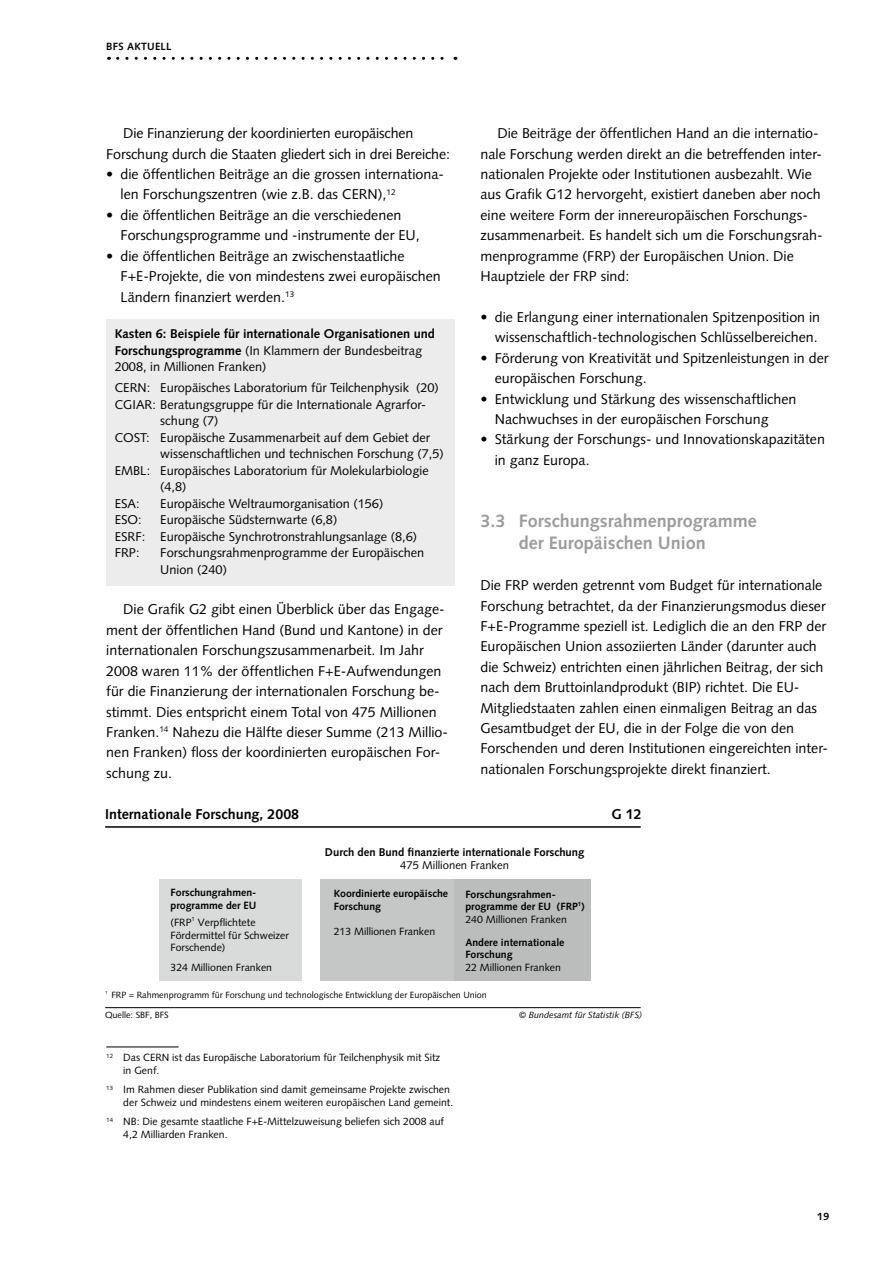
<style>
.page{position:relative;width:893px;height:1263px;background:#fff}
.page>*{position:absolute;margin:0;border:0;box-sizing:border-box;transform-origin:0 0}
.t1{font:700 18px/21.9px "Syntax LT Std";color:#9c9c9d}
.t2{font:14.25px/20.4px "Syntax LT Std";color:#000}
.t3{font:700 14.25px "Syntax LT Std";color:#000}
.t4{font:12.75px/16.5px "Syntax LT Std";color:#000}
.t5{font:700 12.75px/16.5px "Syntax LT Std";color:#000}
.t6{font:700 11.25px "Syntax LT Std";color:#000}
.t7{font:11.25px "Syntax LT Std";color:#000}
.t8{font:10.5px/12.9px "Syntax LT Std";color:#000}
.t9{font:700 10.5px/12.6px "Syntax LT Std";color:#000}
.t10{font:9px "Syntax LT Std";color:#000}
.t11{font:italic 9px "Syntax LT Std";color:#000}
.t12{font:4.5px "Syntax LT Std";color:#000}
.s1{font-weight:400}
</style>
<div class="page">
<div style="left:106px;top:319px;width:349px;height:266px;background:#ececec"></div>
<hr style="left:106px;top:1046px;width:73px;height:1px;background:#000">
<div style="left:160px;top:880px;width:142px;height:101px;background:#d9dada"></div>
<hr style="left:105px;top:826px;width:536px;height:2px;background:#000">
<hr style="left:105px;top:1007px;width:536px;height:1px;background:#000">
<div style="left:320px;top:880px;width:135px;height:101px;background:#c5c6c6"></div>
<div style="left:454px;top:880px;width:136px;height:101px;background:#bbbcbc"></div>
<svg style="left:118px;top:57px;width:338px;height:3px"></svg>
<p class="t9" style="left:106px;top:41px;width:7px">bfsaktuell</p>
<p class="t2" style="left:106px;top:123px;width:345px;text-indent:17px">Die Finanzierung der koordinierten europäischen<br>Forschung durch die Staaten gliedert sich in drei Bereiche:</p>
<p class="t2" style="left:121px;top:164px;width:325px;text-indent:-14px">• die öffentlichen Beiträge an die grossen internationa&shy;len Forschungszentren (wie z.B. das CERN),<sup>12</sup></p>
<p class="t2" style="left:121px;top:205px;width:301px;text-indent:-14px">• die öffentlichen Beiträge an die verschiedenen<br>Forschungsprogramme und -instrumente der EU,</p>
<p class="t2" style="left:121px;top:246px;width:322px;text-indent:-14px">• die öffentlichen Beiträge an zwischenstaatliche<br>F+E-Projekte, die von mindestens zwei europäischen<br>Ländern finanziert werden.<sup>13</sup></p>
<p class="t5" style="left:115px;top:326px;width:322px">Kasten 6: Beispiele für internationale Organisationen und<br>Forschungsprogramme <span class="s1">(In Klammern der Bundesbeitrag<br>2008, in Millionen Franken)</span></p>
<p class="t4" style="left:115px;top:379px;width:326px">CERN: Europäisches Laboratorium für Teilchenphysik (20)</p>
<p class="t4" style="left:115px;top:396px;width:313px">CGIAR: Beratungsgruppe für die Internationale Agrarfor-</p>
<p class="t4" style="left:160px;top:412px;width:60px">schung (7)</p>
<p class="t4" style="left:115px;top:429px;width:317px">COST: Europäische Zusammenarbeit auf dem Gebiet der</p>
<p class="t4" style="left:160px;top:445px;width:285px">wissenschaftlichen und technischen Forschung (7,5)</p>
<p class="t4" style="left:115px;top:462px;width:315px">EMBL: Europäisches Laboratorium für Molekularbiologie</p>
<p class="t4" style="left:160px;top:478px;width:28px">(4,8)</p>
<p class="t4" style="left:115px;top:495px;width:26px">ESA:</p>
<p class="t4" style="left:160px;top:495px;width:224px">Europäische Weltraumorganisation (156)</p>
<p class="t4" style="left:115px;top:511px;width:28px">ESO:</p>
<p class="t4" style="left:115px;top:511px;width:304px;text-indent:45px">Europäische Südsternwarte (6,8)<br>ESRF: Europäische Synchrotronstrahlungsanlage (8,6)<br>FRP:</p>
<p class="t4" style="left:160px;top:544px;width:266px">Forschungsrahmenprogramme der Europäischen<br>Union (240)</p>
<p class="t2" style="left:106px;top:599px;width:343px;text-indent:17px">Die Grafik G2 gibt einen Überblick über das Engage&shy;ment der öffentlichen Hand (Bund und Kantone) in der internationalen Forschungszusammenarbeit. Im Jahr 2008 waren 11% der öffentlichen F+E-Aufwendungen für die Finanzierung der internationalen Forschung be&shy;stimmt. Dies entspricht einem Total von 475 Millionen Franken.<sup>14</sup> Nahezu die Hälfte dieser Summe (213 Millio&shy;nen Franken) floss der koordinierten europäischen For&shy;schung zu.</p>
<p class="t2" style="left:480px;top:123px;width:344px;text-indent:17px">Die Beiträge der öffentlichen Hand an die internatio&shy;nale Forschung werden direkt an die betreffenden inter&shy;nationalen Projekte oder Institutionen ausbezahlt. Wie aus Grafik G12 hervorgeht, existiert daneben aber noch eine weitere Form der innereuropäischen Forschungs&shy;zusammenarbeit. Es handelt sich um die Forschungsrah&shy;menprogramme (FRP) der Europäischen Union. Die Hauptziele der FRP sind:</p>
<p class="t2" style="left:480px;top:307px;width:341px;text-align:right">• die Erlangung einer internationalen Spitzenposition in wissenschaftlich-technologischen Schlüsselbereichen.</p>
<p class="t2" style="left:495px;top:348px;width:335px;text-indent:-14px">• Förderung von Kreativität und Spitzenleistungen in der europäischen Forschung.</p>
<p class="t2" style="left:495px;top:388px;width:303px;text-indent:-14px">• Entwicklung und Stärkung des wissenschaftlichen<br>Nachwuchses in der europäischen Forschung</p>
<p class="t2" style="left:495px;top:429px;width:332px;text-indent:-14px">• Stärkung der Forschungs- und Innovationskapazitäten in ganz Europa.</p>
<p class="t1" style="left:519px;top:510px;width:239px;text-indent:-38px">3.3 Forschungsrahmenprogramme der Europäischen Union</p>
<p class="t2" style="left:480px;top:575px;width:349px">Die FRP werden getrennt vom Budget für internationale Forschung betrachtet, da der Finanzierungsmodus dieser F+E-Programme speziell ist. Lediglich die an den FRP der Europäischen Union assoziierten Länder (darunter auch die Schweiz) entrichten einen jährlichen Beitrag, der sich nach dem Bruttoinlandprodukt (BIP) richtet. Die EU-Mitgliedstaaten zahlen einen einmaligen Beitrag an das Gesamtbudget der EU, die in der Folge die von den Forschenden und deren Institutionen eingereichten inter&shy;nationalen Forschungsprojekte direkt finanziert.</p>
<p class="t3" style="left:105px;top:806px;width:196px">Internationale Forschung, 2008</p>
<p class="t3" style="left:612px;top:806px;width:32px">G 12</p>
<p class="t9" style="left:171px;top:886px;width:87px">Forschungrahmen&shy;programme der EU</p>
<p class="t8" style="left:171px;top:916px;width:120px">(FRP<sup>1</sup> Verpflichtete<br>Fördermittel für Schweizer<br>Forschende)</p>
<p class="t8" style="left:171px;top:961px;width:103px">324 Millionen Franken</p>
<p class="t6" style="left:325px;top:845px;width:261px">Durch den Bund finanzierte internationale Forschung</p>
<p class="t7" style="left:400px;top:859px;width:110px">475 Millionen Franken</p>
<p class="t9" style="left:334px;top:887px;width:116px">Koordinierte europäische<br>Forschung</p>
<p class="t8" style="left:334px;top:924px;width:103px">213 Millionen Franken</p>
<p class="t9" style="left:465px;top:888px;width:121px">Forschungsrahmen&shy;programme der EU (FRP<sup>1</sup>)<br><span class="s1">240 Millionen Franken</span></p>
<p class="t9" style="left:465px;top:936px;width:101px">Andere internationale<br>Forschung</p>
<p class="t8" style="left:465px;top:961px;width:97px">22 Millionen Franken</p>
<p class="t12" style="left:105px;top:989px;width:4px">1</p>
<p class="t10" style="left:111px;top:990px;width:377px">FRP = Rahmenprogramm für Forschung und technologische Entwicklung der Europäischen Union</p>
<p class="t10" style="left:105px;top:1009px;width:65px">Quelle: SBF, BFS</p>
<p class="t8" style="left:123px;top:1051px;width:318px;text-indent:-17px"><sup>12</sup> Das CERN ist das Europäische Laboratorium für Teilchenphysik mit Sitz in Genf.</p>
<p class="t8" style="left:123px;top:1083px;width:332px;text-indent:-17px"><sup>13</sup> Im Rahmen dieser Publikation sind damit gemeinsame Projekte zwischen der Schweiz und mindestens einem weiteren europäischen Land gemeint.</p>
<p class="t8" style="left:123px;top:1115px;width:322px;text-indent:-17px"><sup>14</sup> NB: Die gesamte staatliche F+E-Mittelzuweisung beliefen sich 2008 auf<br>4,2 Milliarden Franken.</p>
<p class="t11" style="left:519px;top:1010px;width:125px">© Bundesamt für Statistik (BFS)</p>
<p class="t9" style="left:817px;top:1210px;width:13px">19</p>
</div>
